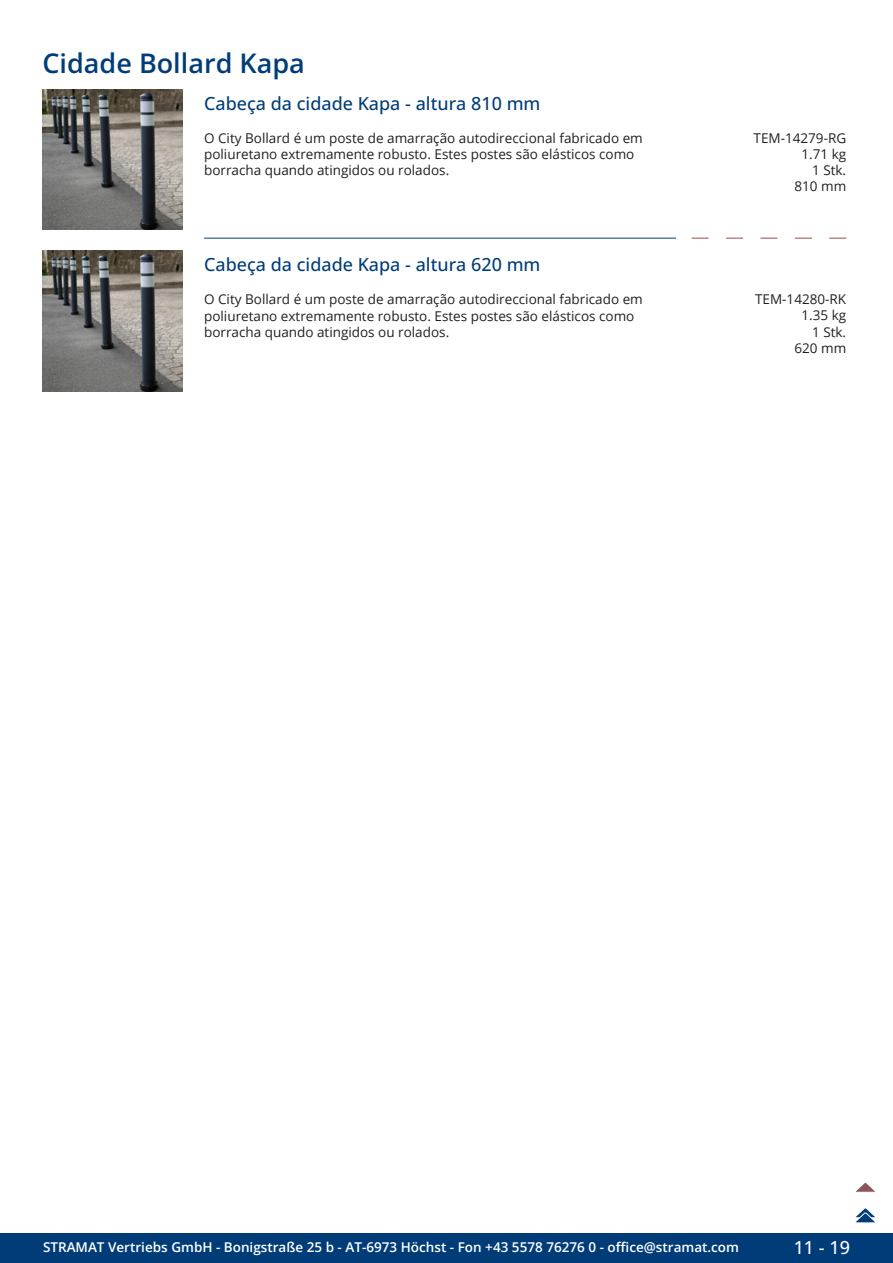
<style>
.page{position:relative;width:893px;height:1263px;background:#fff}
.page>*{position:absolute;margin:0;border:0;box-sizing:border-box;transform-origin:0 0}
.GruppeName{font:600 27px "Open Sans";color:#003d78}
.ArtikelName{font:500 18px "Open Sans";color:#003d78}
.t1{font:500 18px "Open Sans";color:#fff}
.Beschreibung{font:13.5px/16.2px "Open Sans";color:#231f20}
.t2{font:600 13.5px "Open Sans";color:#fff}
.ArtikelNummer{font:13.5px "Open Sans";color:#231f20}
</style>
<div class="page">
<div style="left:0;top:1233px;width:893px;height:30px;background:#003d78"></div>
<img style="left:43px;top:89px;width:140px;height:141px">
<img style="left:43px;top:251px;width:140px;height:140px">
<svg style="left:692px;top:238px;width:17px;height:1px"></svg>
<svg style="left:726px;top:238px;width:17px;height:1px"></svg>
<svg style="left:760px;top:238px;width:17px;height:1px"></svg>
<svg style="left:795px;top:238px;width:17px;height:1px"></svg>
<svg style="left:829px;top:238px;width:17px;height:1px"></svg>
<hr style="left:204px;top:238px;width:472px;height:1px;background:#003d78">
<svg style="left:856px;top:1183px;width:19px;height:9px"></svg>
<svg style="left:855px;top:1208px;width:21px;height:15px"></svg>
<p class="GruppeName" style="left:43px;top:44px;width:264px">Cidade Bollard Kapa</p>
<p class="ArtikelName" style="left:204px;top:91px;width:338px">Cabeça da cidade Kapa - altura 810 mm</p>
<p class="Beschreibung" style="left:204px;top:129px;width:440px">O City Bollard é um poste de amarração autodireccional fabricado em poliuretano extremamente robusto. Estes postes são elásticos como borracha quando atingidos ou rolados.</p>
<p class="ArtikelNummer" style="left:754px;top:128px;width:94px">TEM-14279-RG</p>
<p class="ArtikelNummer" style="left:801px;top:145px;width:46px">1.71 kg</p>
<p class="ArtikelNummer" style="left:812px;top:161px;width:36px">1 Stk.</p>
<p class="ArtikelNummer" style="left:794px;top:177px;width:53px">810 mm</p>
<p class="ArtikelName" style="left:204px;top:252px;width:338px">Cabeça da cidade Kapa - altura 620 mm</p>
<p class="Beschreibung" style="left:204px;top:291px;width:440px">O City Bollard é um poste de amarração autodireccional fabricado em poliuretano extremamente robusto. Estes postes são elásticos como borracha quando atingidos ou rolados.</p>
<p class="ArtikelNummer" style="left:755px;top:290px;width:93px">TEM-14280-RK</p>
<p class="ArtikelNummer" style="left:801px;top:306px;width:46px">1.35 kg</p>
<p class="ArtikelNummer" style="left:812px;top:322px;width:36px">1 Stk.</p>
<p class="ArtikelNummer" style="left:794px;top:339px;width:53px">620 mm</p>
<p class="t2" style="left:43px;top:1238px;width:698px">STRAMAT Vertriebs GmbH - Bonigstraße 25 b - AT-6973 Höchst - Fon +43 5578 76276 0 - office@stramat.com</p>
<h2 class="t1" style="left:794px;top:1234px;width:58px">11 - 19</h2>
</div>
